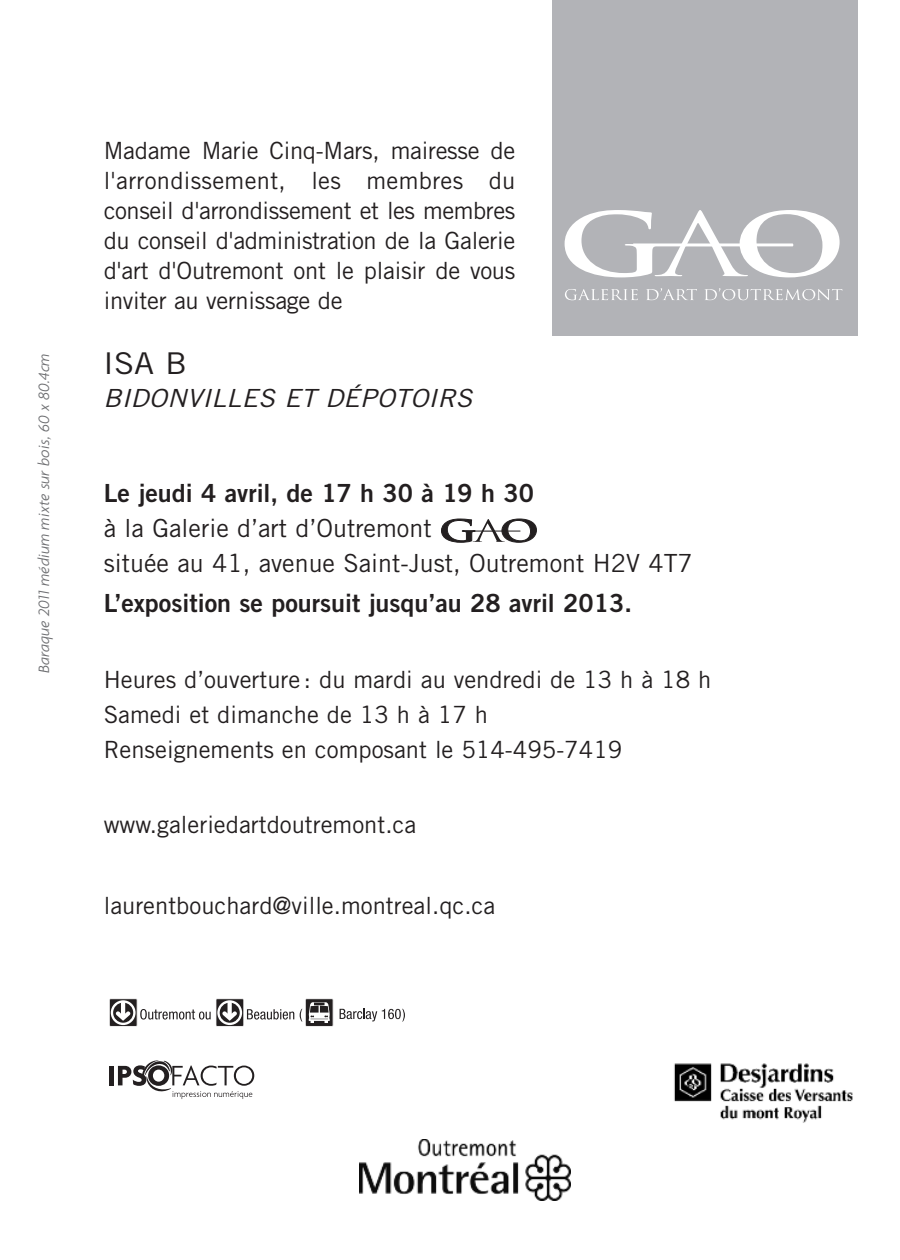
<style>
.page{position:relative;width:900px;height:1260px;background:#fff}
.page>*{position:absolute;margin:0;border:0;box-sizing:border-box;transform-origin:0 0}
.t1{font:30px "Trade Gothic";color:#231f20;scale:1.09 1}
.t2{font:25px "Trade Gothic Bold Two";color:#231f20}
.t3{font:25px/35px "Trade Gothic";color:#231f20}
.t4{font:italic 25px "Trade Gothic";color:#231f20;scale:1.09 1}
.t5{font:23.75px/30px "Trade Gothic";color:#231f20}
.t6{font:italic 300 16.25px "Agenda";color:#6c6d70}
</style>
<div class="page">
<div style="left:552px;top:0;width:306px;height:336px;background:#b2b3b7"></div>
<img style="left:360px;top:1140px;width:211px;height:61px">
<svg style="left:565px;top:289px;width:73px;height:11px"></svg>
<svg style="left:646px;top:288px;width:51px;height:12px"></svg>
<svg style="left:705px;top:288px;width:137px;height:12px"></svg>
<svg style="left:565px;top:210px;width:275px;height:67px"></svg>
<img style="left:674px;top:1063px;width:179px;height:60px">
<svg style="left:300px;top:999px;width:33px;height:27px"></svg>
<svg style="left:340px;top:1009px;width:65px;height:13px"></svg>
<svg style="left:109px;top:999px;width:185px;height:27px"></svg>
<hr style="left:110px;top:1066px;width:4px;height:19px;background:#231f20">
<svg style="left:118px;top:1060px;width:136px;height:39px"></svg>
<svg style="left:441px;top:519px;width:96px;height:24px"></svg>
<p class="t5" style="left:104px;top:138px;width:413px;text-align:justify">Madame Marie Cinq-Mars, mairesse de l'arrondissement, les membres du conseil d'arrondissement et les membres du conseil d'administration de la Galerie d'art d'Outremont ont le plaisir de vous inviter au vernissage de</p>
<p class="t6" style="left:34px;top:673px;width:321px;rotate:-90deg">Baraque 2011 médium mixte sur bois, 60 x 80.4cm</p>
<p class="t1" style="left:103px;top:353px;width:78px">ISA B</p>
<p class="t4" style="left:103px;top:389px;width:340px">BIDONVILLES ET DÉPOTOIRS</p>
<p class="t2" style="left:104px;top:484px;width:432px">Le jeudi 4 avril, de 17 h 30 à 19 h 30</p>
<p class="t3" style="left:104px;top:513px;width:591px">à la Galerie d’art d’Outremont<br>située au 41, avenue Saint-Just, Outremont H2V 4T7</p>
<p class="t2" style="left:104px;top:594px;width:530px">L’exposition se poursuit jusqu’au 28 avril 2013.</p>
<p class="t5" style="left:104px;top:664px;width:609px;line-height:35px">Heures d’ouverture : du mardi au vendredi de 13 h à 18 h<br>Samedi et dimanche de 13 h à 17 h<br>Renseignements en composant le 514-495-7419</p>
<p class="t5" style="left:104px;top:812px;width:314px">www.galeriedartdoutremont.ca</p>
<p class="t5" style="left:104px;top:893px;width:393px">laurentbouchard@ville.montreal.qc.ca</p>
</div>
